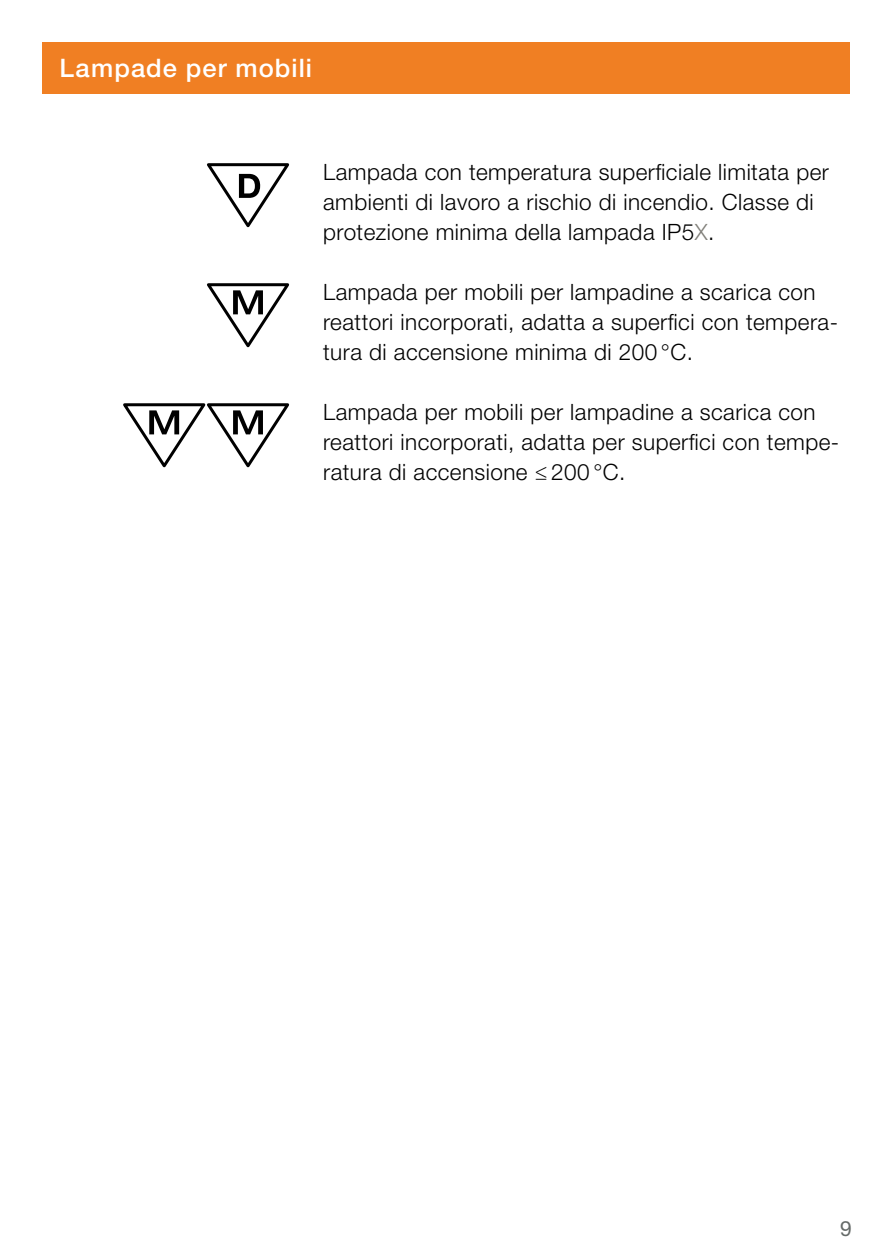
<style>
.page{position:relative;width:893px;height:1259px;background:#fff}
.page>*{position:absolute;margin:0;border:0;box-sizing:border-box;transform-origin:0 0}
.t1{font:500 25.5px "Helvetica Neue LT Std";letter-spacing:.045em;color:#fff}
.t2{font:300 22.5px/30px "Helvetica Neue LT Std";letter-spacing:.02em;color:#000}
.t3{font:21px "Helvetica Neue LT Std";color:#656a68}
.s1{color:#81807a}
</style>
<div class="page">
<div style="left:43px;top:43px;width:807px;height:51px;background:#f07f23"></div>
<svg style="left:207px;top:163px;width:82px;height:64px"></svg>
<svg style="left:207px;top:283px;width:82px;height:64px"></svg>
<svg style="left:123px;top:403px;width:166px;height:64px"></svg>
<p class="t1" style="left:60px;top:53px;width:254px">Lampade per mobili</p>
<p class="t2" style="left:323px;top:156px;width:507px">Lampada con temperatura superficiale limitata per ambienti di lavoro a rischio di incendio. Classe di protezione minima della lampada IP5<span class="s1">X</span>.</p>
<p class="t2" style="left:323px;top:276px;width:516px">Lampada per mobili per lampadine a scarica con reattori incorporati, adatta a superfici con tempera&shy;tura di accensione minima di 200 °C.</p>
<p class="t2" style="left:323px;top:396px;width:518px">Lampada per mobili per lampadine a scarica con reattori incorporati, adatta per superfici con tempe&shy;ratura di accensione ≤ 200 °C.</p>
<p class="t3" style="left:840px;top:1215px;width:13px">9</p>
</div>
